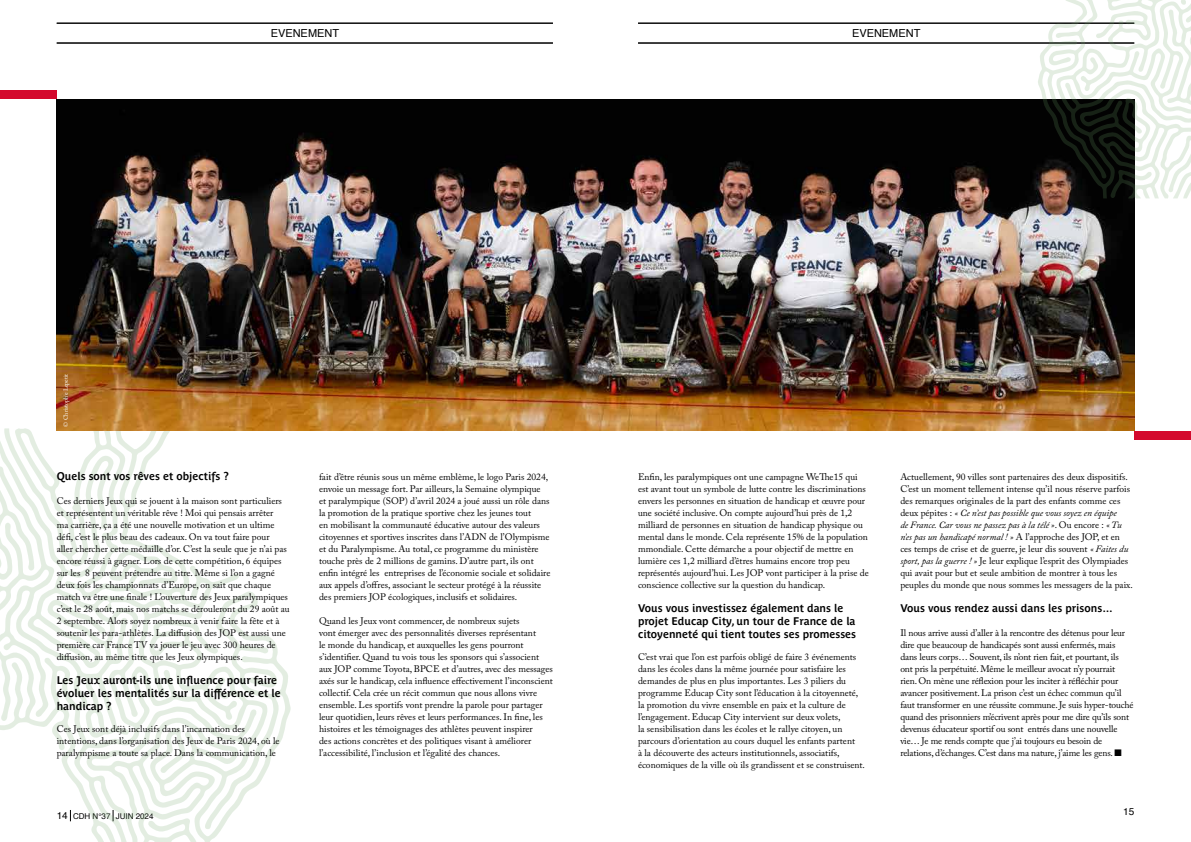
<style>
.page{position:relative;width:1191px;height:842px;background:#fff}
.page>*{position:absolute;margin:0;border:0;box-sizing:border-box;transform-origin:0 0}
.t1{font:700 11px/13.2px "Parisine Plus Std Gris";color:#000}
.t2{font:11px "Helvetica";color:#000}
.t3{font:10px "Helvetica";color:#000}
.t4{font:9.5px/12px "Adobe Caslon Pro";color:#000}
.t5{font:8px "Helvetica";color:#000}
.t6{font:6px "Adobe Caslon Pro";color:#fff}
.s1{font-size:10px}
.s2{font-style:italic}
</style>
<div class="page">
<hr style="left:57px;top:23px;width:496px;height:1px;background:#000">
<hr style="left:57px;top:43px;width:496px;height:1px;background:#000">
<hr style="left:638px;top:23px;width:496px;height:1px;background:#000">
<hr style="left:638px;top:43px;width:496px;height:1px;background:#000">
<svg style="left:0;top:428px;width:291px;height:414px"></svg>
<img style="left:57px;top:99px;width:1077px;height:332px">
<div style="left:0;top:91px;width:57px;height:8px;background:#d4092d"></div>
<div style="left:1134px;top:431px;width:57px;height:8px;background:#d4092d"></div>
<svg style="left:1036px;top:0;width:155px;height:198px"></svg>
<p class="t6" style="left:62px;top:427px;width:55px;rotate:-90deg">© Christophe Lepetit</p>
<p class="t2" style="left:271px;top:25px;width:70px">EVENEMENT</p>
<p class="t2" style="left:852px;top:25px;width:70px">EVENEMENT</p>
<p class="t1" style="left:57px;top:469px;width:174px">Quels sont vos rêves et objectifs ?</p>
<p class="t4" style="left:57px;top:495px;width:234px">Ces derniers Jeux qui se jouent à la maison sont particuliers et représentent un véritable rêve ! Moi qui pensais arrêter<br>ma carrière, ça a été une nouvelle motivation et un ultime défi, c’est le plus beau des cadeaux. On va tout faire pour<br>aller chercher cette médaille d’or. C’est la seule que je n’ai pas encore réussi à gagner. Lors de cette compétition, 6 équipes sur les 8 peuvent prétendre au titre. Même si l’on a gagné deux fois les championnats d’Europe, on sait que chaque match va être une finale ! L’ouverture des Jeux paralympiques c’est le 28 août, mais nos matchs se dérouleront du 29 août au 2 septembre. Alors soyez nombreux à venir faire la fête et à soutenir les para-athlètes. La diffusion des JOP est aussi une première car France TV va jouer le jeu avec 300 heures de diffusion, au même titre que les Jeux olympiques.</p>
<p class="t1" style="left:57px;top:673px;width:225px">Les Jeux auront-ils une influence pour faire évoluer les mentalités sur la différence et le handicap ?</p>
<p class="t4" style="left:57px;top:723px;width:224px">Ces Jeux sont déjà inclusifs dans l’incarnation des intentions, dans l’organisation des Jeux de Paris 2024, où le paralympisme a toute sa place. Dans la communication, le</p>
<p class="t5" style="left:57px;top:810px;width:98px"><span class="s1">14</span> CDH N°37 JUIN 2024</p>
<p class="t4" style="left:319px;top:471px;width:233px">fait d’être réunis sous un même emblème, le logo Paris 2024, envoie un message fort. Par ailleurs, la Semaine olympique<br>et paralympique (SOP) d’avril 2024 a joué aussi un rôle dans la promotion de la pratique sportive chez les jeunes tout<br>en mobilisant la communauté éducative autour des valeurs citoyennes et sportives inscrites dans l’ADN de l’Olympisme et du Paralympisme. Au total, ce programme du ministère touche près de 2 millions de gamins. D’autre part, ils ont enfin intégré les entreprises de l’économie sociale et solidaire aux appels d’offres, associant le secteur protégé à la réussite des premiers JOP écologiques, inclusifs et solidaires.</p>
<p class="t4" style="left:319px;top:615px;width:235px">Quand les Jeux vont commencer, de nombreux sujets<br>vont émerger avec des personnalités diverses représentant<br>le monde du handicap, et auxquelles les gens pourront s’identifier. Quand tu vois tous les sponsors qui s’associent aux JOP comme Toyota, BPCE et d’autres, avec des messages axés sur le handicap, cela influence effectivement l’inconscient collectif. Cela crée un récit commun que nous allons vivre ensemble. Les sportifs vont prendre la parole pour partager leur quotidien, leurs rêves et leurs performances. In fine, les histoires et les témoignages des athlètes peuvent inspirer<br>des actions concrètes et des politiques visant à améliorer l’accessibilité, l’inclusion et l’égalité des chances.</p>
<p class="t4" style="left:638px;top:471px;width:232px">Enfin, les paralympiques ont une campagne WeThe15 qui est avant tout un symbole de lutte contre les discriminations envers les personnes en situation de handicap et œuvre pour une société inclusive. On compte aujourd’hui près de 1,2 milliard de personnes en situation de handicap physique ou mental dans le monde. Cela représente 15% de la population mmondiale. Cette démarche a pour objectif de mettre en lumière ces 1,2 milliard d’êtres humains encore trop peu représentés aujourd’hui. Les JOP vont participer à la prise de conscience collective sur la question du handicap.</p>
<p class="t1" style="left:638px;top:601px;width:220px">Vous vous investissez également dans le projet Educap City, un tour de France de la citoyenneté qui tient toutes ses promesses</p>
<p class="t4" style="left:638px;top:651px;width:228px">C’est vrai que l’on est parfois obligé de faire 3 événements dans les écoles dans la même journée pour satisfaire les demandes de plus en plus importantes. Les 3 piliers du programme Educap City sont l’éducation à la citoyenneté, la promotion du vivre ensemble en paix et la culture de l’engagement. Educap City intervient sur deux volets,<br>la sensibilisation dans les écoles et le rallye citoyen, un parcours d’orientation au cours duquel les enfants partent<br>à la découverte des acteurs institutionnels, associatifs, économiques de la ville où ils grandissent et se construisent.</p>
<p class="t4" style="left:900px;top:471px;width:234px">Actuellement, 90 villes sont partenaires des deux dispositifs.<br>C’est un moment tellement intense qu’il nous réserve parfois des remarques originales de la part des enfants comme ces deux pépites : <span class="s2">« Ce n’est pas possible que vous soyez en équipe<br>de France. Car vous ne passez pas à la télé »</span>. Ou encore : <span class="s2">« Tu n’es pas un handicapé normal ! »</span> A l’approche des JOP, et en ces temps de crise et de guerre, je leur dis souvent <span class="s2">« Faites du sport, pas la guerre ! »</span> Je leur explique l’esprit des Olympiades qui avait pour but et seule ambition de montrer à tous les peuples du monde que nous sommes les messagers de la paix.</p>
<p class="t1" style="left:900px;top:601px;width:214px">Vous vous rendez aussi dans les prisons…</p>
<p class="t4" style="left:900px;top:627px;width:235px">Il nous arrive aussi d’aller à la rencontre des détenus pour leur dire que beaucoup de handicapés sont aussi enfermés, mais dans leurs corps… Souvent, ils n’ont rien fait, et pourtant, ils ont pris la perpétuité. Même le meilleur avocat n’y pourrait rien. On mène une réflexion pour les inciter à réfléchir pour avancer positivement. La prison c’est un échec commun qu’il faut transformer en une réussite commune. Je suis hyper-touché quand des prisonniers m’écrivent après pour me dire qu’ils sont devenus éducateur sportif ou sont entrés dans une nouvelle vie… Je me rends compte que j’ai toujours eu besoin de relations, d’échanges. C’est dans ma nature, j’aime les gens. ■</p>
<p class="t3" style="left:1123px;top:804px;width:13px">15</p>
</div>
